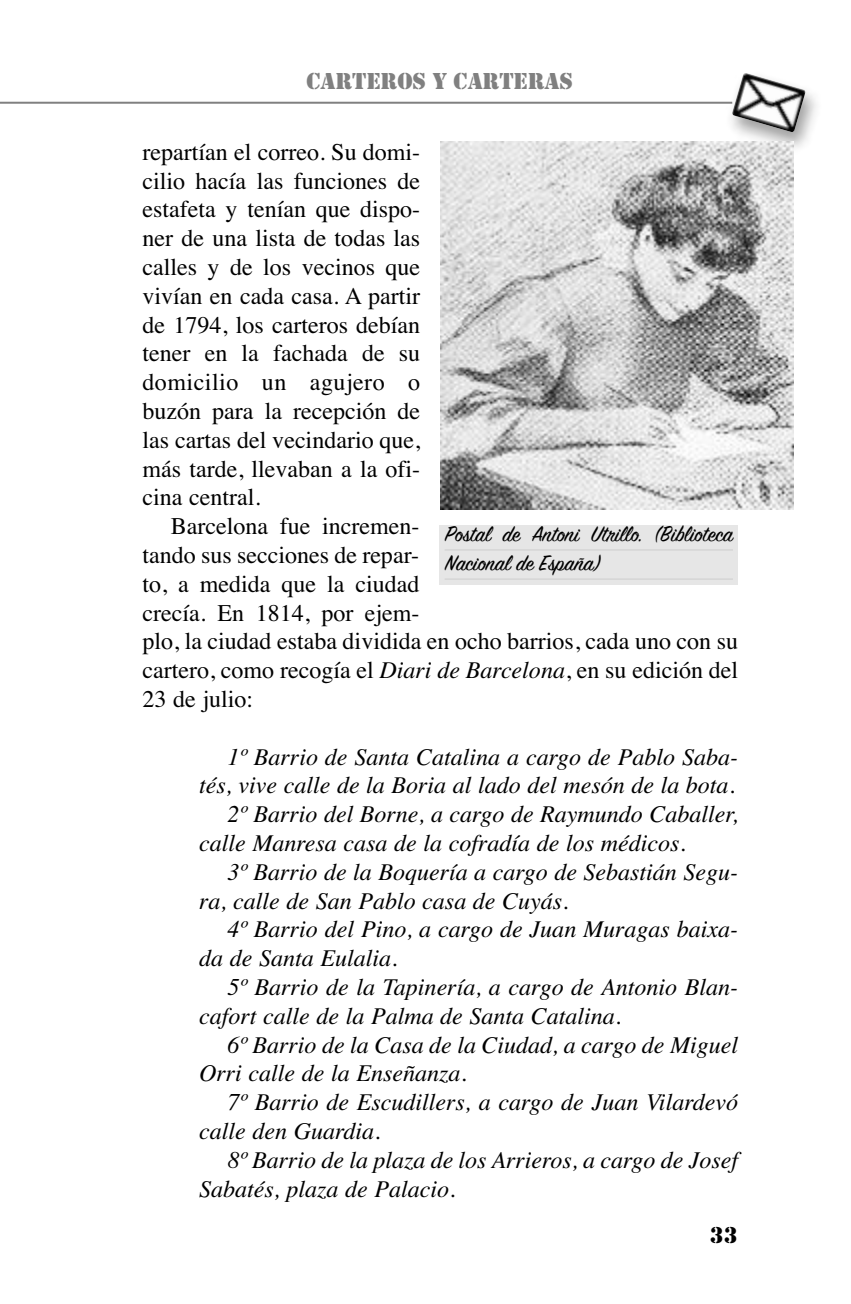
<style>
.page{position:relative;width:851px;height:1304px;background:#fff}
.page>*{position:absolute;margin:0;border:0;box-sizing:border-box;transform-origin:0 0}
.t1{font:italic 24px "Times";color:#000}
.t2{font:24px/28.8px "Times";color:#000;text-align:justify}
.t3{font:24px/28.8px "Sign Painter House Script";color:#000}
.t4{font:24px "Stencil";color:#808080}
.t5{font:24px "Stencil";color:#000}
.s1{font-style:italic}
</style>
<div class="page">
<img style="left:718px;top:91px;width:99px;height:72px">
<img style="left:731px;top:73px;width:74px;height:59px">
<img style="left:440px;top:142px;width:353px;height:367px">
<div style="left:439px;top:525px;width:299px;height:60px;background:#e6e6e6"></div>
<hr style="left:444px;top:549px;width:288px;height:1px;background:#d8d8d8">
<hr style="left:444px;top:579px;width:288px;height:1px;background:#d7d7d7">
<hr style="left:0;top:102px;width:732px;height:2px;background:#808080">
<p class="t4" style="left:306px;top:67px;width:268px">CARTEROS Y CARTERAS</p>
<p class="t2" style="left:142px;top:137px;width:279px">repartían el correo. Su domi&shy;cilio hacía las funciones de estafeta y tenían que dispo&shy;ner de una lista de todas las calles y de los vecinos que vivían en cada casa. A partir de 1794, los carteros debían tener en la fachada de su domicilio un agujero o buzón para la recepción de las cartas del vecindario que, más tarde, llevaban a la ofi&shy;cina central.</p>
<p class="t2" style="left:142px;top:511px;width:597px;text-align:left;text-indent:28px">Barcelona fue incremen-<br>tando sus secciones de repar-<br>to, a medida que la ciudad<br>crecía. En 1814, por ejem-<br>plo, la ciudad estaba dividida en ocho barrios, cada uno con su cartero, como recogía el <span class="s1">Diari de Barcelona</span>, en su edición del 23 de julio:</p>
<p class="t1" style="left:227px;top:742px;width:512px">1º Barrio de Santa Catalina a cargo de Pablo Saba-</p>
<p class="t1" style="left:199px;top:771px;width:537px">tés, vive calle de la Boria al lado del mesón de la bota.</p>
<p class="t1" style="left:227px;top:800px;width:512px">2º Barrio del Borne, a cargo de Raymundo Caballer,</p>
<p class="t1" style="left:199px;top:829px;width:487px">calle Manresa casa de la cofradía de los médicos.</p>
<p class="t1" style="left:227px;top:857px;width:512px">3º Barrio de la Boquería a cargo de Sebastián Segu-</p>
<p class="t1" style="left:199px;top:886px;width:370px">ra, calle de San Pablo casa de Cuyás.</p>
<p class="t1" style="left:227px;top:915px;width:512px">4º Barrio del Pino, a cargo de Juan Muragas baixa-</p>
<p class="t1" style="left:199px;top:944px;width:199px">da de Santa Eulalia.</p>
<p class="t1" style="left:227px;top:973px;width:512px">5º Barrio de la Tapinería, a cargo de Antonio Blan-</p>
<p class="t1" style="left:199px;top:1001px;width:423px">cafort calle de la Palma de Santa Catalina.</p>
<p class="t1" style="left:227px;top:1030px;width:512px">6º Barrio de la Casa de la Ciudad, a cargo de Miguel</p>
<p class="t1" style="left:199px;top:1059px;width:269px">Orri calle de la Enseñanza.</p>
<p class="t1" style="left:227px;top:1088px;width:512px">7º Barrio de Escudillers, a cargo de Juan Vilardevó</p>
<p class="t1" style="left:199px;top:1117px;width:182px">calle den Guardia.</p>
<p class="t1" style="left:227px;top:1145px;width:512px">8º Barrio de la plaza de los Arrieros, a cargo de Josef</p>
<p class="t1" style="left:199px;top:1174px;width:257px">Sabatés, plaza de Palacio.</p>
<p class="t3" style="left:445px;top:519px;width:289px">Postal de Antoni Utrillo. (Biblioteca<br>Nacional de España)</p>
<p class="t5" style="left:709px;top:1221px;width:29px">33</p>
</div>
